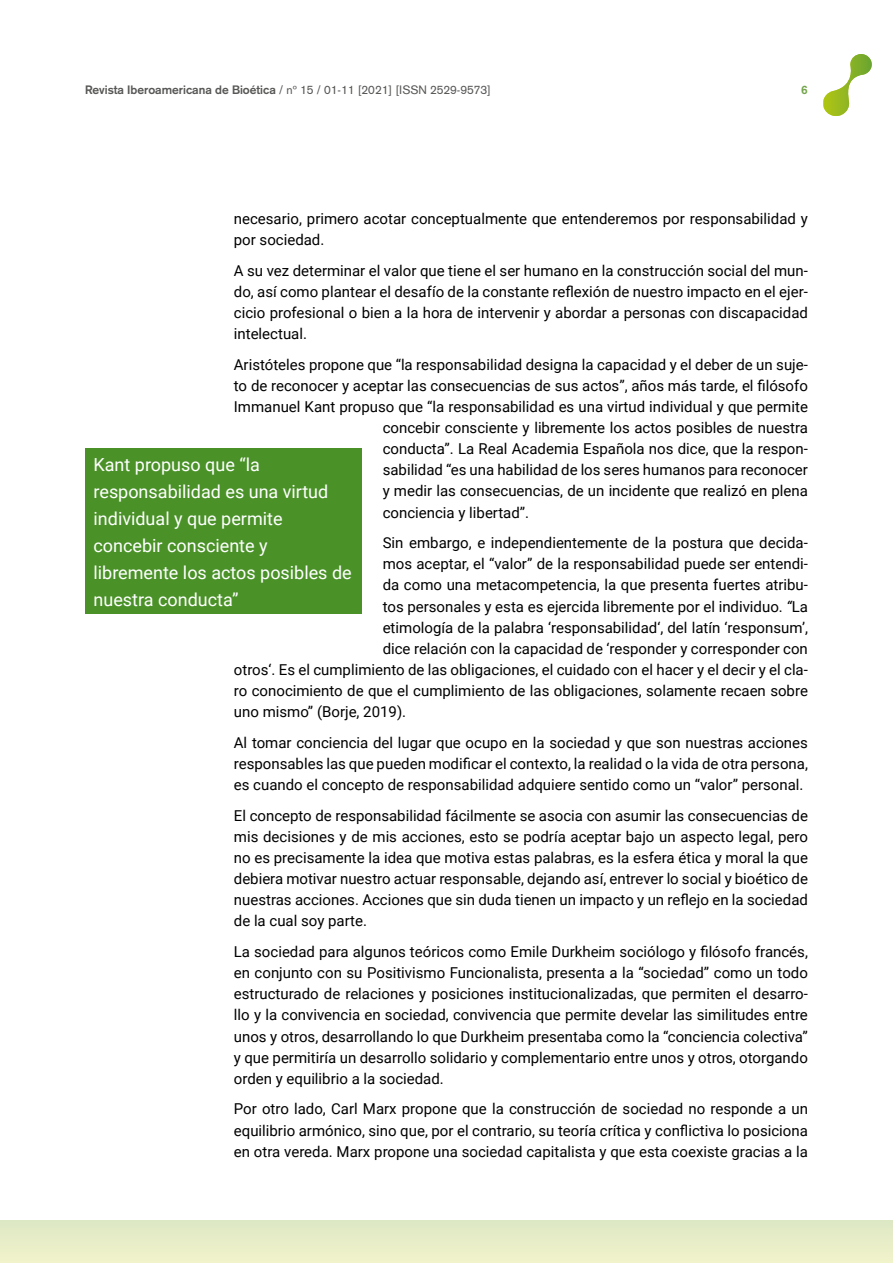
<style>
.page{position:relative;width:893px;height:1263px;background:#fff}
.page>*{position:absolute;margin:0;border:0;box-sizing:border-box;transform-origin:0 0}
.Texto_entresacado{font:18px/27px "Roboto";color:#fff}
.t1{font:15px/21.1px "Roboto";color:#000;text-align:justify}
.t2{font:12px "Akzidenz Grotesk";color:#575756}
.t3{font:700 12px "Akzidenz Grotesk";color:#74a54c}
.s1{font-weight:700}
.s2{font-style:italic}
</style>
<div class="page">
<div style="left:0;top:1220px;width:893px;height:43px;background:#e7edc8"></div>
<svg style="left:823px;top:54px;width:49px;height:62px"></svg>
<div style="left:85px;top:449px;width:276px;height:165px;background:#4a9228"></div>
<p class="t2" style="left:85px;top:83px;width:407px"><span class="s1">Revista Iberoamericana de Bioética</span> / nº 15 / 01-11 [2021] [ISSN 2529-9573]</p>
<p class="t3" style="left:801px;top:83px;width:8px">6</p>
<p class="t1" style="left:234px;top:207px;width:576px">necesario, primero acotar conceptualmente que entenderemos por responsabilidad y por sociedad.</p>
<p class="t1" style="left:234px;top:259px;width:576px">A su vez determinar el valor que tiene el ser humano en la construcción social del mun&shy;do, así como plantear el desafío de la constante reflexión de nuestro impacto en el ejer&shy;cicio profesional o bien a la hora de intervenir y abordar a personas con discapacidad intelectual.</p>
<p class="t1" style="left:234px;top:353px;width:576px">Aristóteles propone que “la responsabilidad designa la capacidad y el deber de un suje-</p>
<p class="t1" style="left:234px;top:374px;width:576px">to de reconocer y aceptar las consecuencias de sus actos”, años más tarde, el filósofo</p>
<p class="t1" style="left:234px;top:395px;width:576px">Immanuel Kant propuso que “la responsabilidad es una virtud individual y que permite</p>
<p class="t1" style="left:383px;top:416px;width:427px">concebir consciente y libremente los actos posibles de nuestra</p>
<p class="t1" style="left:383px;top:438px;width:427px">conducta”. La Real Academia Española nos dice, que la respon-</p>
<p class="t1" style="left:383px;top:459px;width:427px">sabilidad “es una habilidad de los seres humanos para reconocer</p>
<p class="t1" style="left:383px;top:480px;width:427px">y medir las consecuencias, de un incidente que realizó en plena</p>
<p class="t1" style="left:383px;top:501px;width:148px">conciencia y libertad”.</p>
<p class="t1" style="left:383px;top:532px;width:427px">Sin embargo, e independientemente de la postura que decida-</p>
<p class="t1" style="left:383px;top:553px;width:427px">mos aceptar, el “valor” de la responsabilidad puede ser entendi-</p>
<p class="t1" style="left:383px;top:574px;width:427px">da como una metacompetencia, la que presenta fuertes atribu-</p>
<p class="t1" style="left:383px;top:595px;width:427px">tos personales y esta es ejercida libremente por el individuo. <span class="s2">“</span>La</p>
<p class="t1" style="left:383px;top:616px;width:427px">etimología de la palabra ‘responsabilidad‘, del latín ‘responsum’,</p>
<p class="t1" style="left:383px;top:637px;width:427px">dice relación con la capacidad de ‘responder y corresponder con</p>
<p class="t1" style="left:234px;top:658px;width:576px">otros‘. Es el cumplimiento de las obligaciones, el cuidado con el hacer y el decir y el cla-</p>
<p class="t1" style="left:234px;top:680px;width:576px">ro conocimiento de que el cumplimiento de las obligaciones, solamente recaen sobre</p>
<p class="t1" style="left:234px;top:701px;width:174px">uno mismo” (Borje, 2019).</p>
<p class="t1" style="left:234px;top:731px;width:576px">Al tomar conciencia del lugar que ocupo en la sociedad y que son nuestras acciones responsables las que pueden modificar el contexto, la realidad o la vida de otra persona, es cuando el concepto de responsabilidad adquiere sentido como un “valor” personal.</p>
<p class="t1" style="left:234px;top:804px;width:576px">El concepto de responsabilidad fácilmente se asocia con asumir las consecuencias de mis decisiones y de mis acciones, esto se podría aceptar bajo un aspecto legal, pero no es precisamente la idea que motiva estas palabras, es la esfera ética y moral la que debiera motivar nuestro actuar responsable, dejando así, entrever lo social y bioético de nuestras acciones. Acciones que sin duda tienen un impacto y un reflejo en la sociedad de la cual soy parte.</p>
<p class="t1" style="left:234px;top:940px;width:576px">La sociedad para algunos teóricos como Emile Durkheim sociólogo y filósofo francés, en conjunto con su Positivismo Funcionalista, presenta a la “sociedad” como un todo estructurado de relaciones y posiciones institucionalizadas, que permiten el desarro&shy;llo y la convivencia en sociedad, convivencia que permite develar las similitudes entre unos y otros, desarrollando lo que Durkheim presentaba como la “conciencia colectiva” y que permitiría un desarrollo solidario y complementario entre unos y otros, otorgando orden y equilibrio a la sociedad.</p>
<p class="t1" style="left:234px;top:1098px;width:576px">Por otro lado, Carl Marx propone que la construcción de sociedad no responde a un equilibrio armónico, sino que, por el contrario, su teoría crítica y conflictiva lo posiciona en otra vereda. Marx propone una sociedad capitalista y que esta coexiste gracias a la</p>
<p class="Texto_entresacado" style="left:94px;top:450px;width:260px">Kant propuso que “la responsabilidad es una virtud individual y que permite concebir consciente y libremente los actos posibles de nuestra conducta”</p>
</div>
